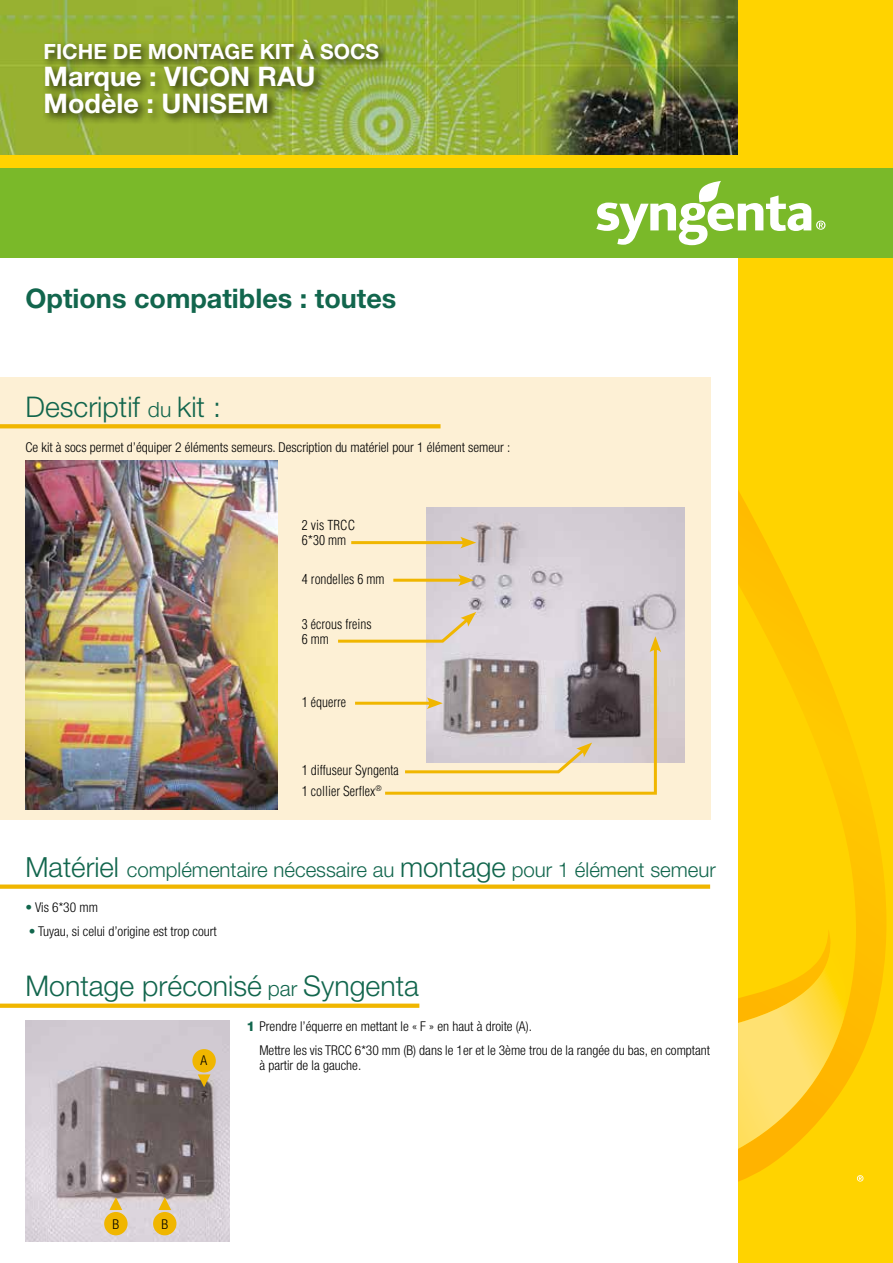
<style>
.page{position:relative;width:893px;height:1263px;background:#fff}
.page>*{position:absolute;margin:0;border:0;box-sizing:border-box;transform-origin:0 0}
.t1{font:300 28.5px "Helvetica Neue LT";color:#12664d}
.t2{font:700 27px/27px "Helvetica Neue LT";color:#fff}
.t3{font:700 27px "Helvetica Neue LT";color:#12664d}
.t4{font:700 21px "Helvetica Neue LT";color:#fff}
.t5{font:300 20.4px "Helvetica Neue LT";color:#12664d}
.t6{font:300 condensed 13.5px/23.5px "Helvetica Neue LT";color:#000}
.t7{font:300 condensed 13.5px/15px "Helvetica";color:#000}
.s1{font-size:21px}
.s2{font-size:27.75px}
.s3{color:#12664d}
.s4{font-weight:800;font-stretch:normal;color:#12664d}
</style>
<div class="page">
<img style="left:0;top:0;width:738px;height:155px">
<div style="left:0;top:377px;width:710px;height:443px;background:#fdf0d5"></div>
<svg style="left:0;top:424px;width:441px;height:4px;background:#f0b809"></svg>
<div style="left:0;top:884px;width:710px;height:5px;background:#f0b600"></div>
<div style="left:0;top:1003px;width:419px;height:5px;background:#f0b600"></div>
<img style="left:26px;top:460px;width:251px;height:349px">
<img style="left:427px;top:507px;width:258px;height:255px">
<img style="left:26px;top:1020px;width:204px;height:222px">
<hr style="left:351px;top:541px;width:115px;height:3px;background:#f0b600">
<svg style="left:460px;top:537px;width:16px;height:11px"></svg>
<hr style="left:393px;top:579px;width:71px;height:3px;background:#f0b600">
<svg style="left:458px;top:574px;width:16px;height:12px"></svg>
<svg style="left:338px;top:612px;width:323px;height:183px"></svg>
<div style="left:192px;top:1049px;width:24px;height:23px;background:#f0b600;border-radius:50%"></div>
<svg style="left:198px;top:1074px;width:12px;height:13px"></svg>
<div style="left:104px;top:1212px;width:24px;height:23px;background:#f0b600;border-radius:50%"></div>
<svg style="left:109px;top:1197px;width:13px;height:13px"></svg>
<div style="left:153px;top:1212px;width:23px;height:23px;background:#f0b600;border-radius:50%"></div>
<svg style="left:158px;top:1197px;width:13px;height:13px"></svg>
<div style="left:42px;top:36px;width:349px;height:90px;background:#000;opacity:.75"></div>
<div style="left:738px;top:0;width:155px;height:1263px;background:#ffd300"></div>
<svg style="left:738px;top:490px;width:148px;height:692px"></svg>
<svg style="left:738px;top:943px;width:110px;height:206px"></svg>
<svg style="left:857px;top:1175px;width:6px;height:6px"></svg>
<div style="left:0;top:165px;width:893px;height:93px;background:#7ab929"></div>
<div style="left:0;top:155px;width:893px;height:13px;background:#ffd300"></div>
<svg style="left:596px;top:181px;width:229px;height:64px"></svg>
<h3 class="t4" style="left:44px;top:38px;width:337px">FICHE DE MONTAGE KIT À SOCS</h3>
<h2 class="t2" style="left:44px;top:62px;width:274px">Marque : VICON RAU<br>Modèle : UNISEM</h2>
<h2 class="t3" style="left:26px;top:282px;width:372px">Options compatibles : toutes</h2>
<h1 class="t1" style="left:26px;top:389px;width:197px">Descriptif <span class="s1">du</span> kit :</h1>
<p class="t6" style="left:26px;top:435px;width:486px">Ce kit à socs permet d’équiper 2 éléments semeurs. Description du matériel pour 1 élément semeur :</p>
<p class="t7" style="left:302px;top:518px;width:55px">2 vis TRCC<br>6*30 mm</p>
<p class="t7" style="left:302px;top:571px;width:84px">4 rondelles 6 mm</p>
<p class="t7" style="left:302px;top:616px;width:71px">3 écrous freins<br>6 mm</p>
<p class="t7" style="left:302px;top:694px;width:46px">1 équerre</p>
<p class="t7" style="left:302px;top:759px;width:98px;line-height:21.3px">1 diffuseur Syngenta<br>1 collier Serflex<sup>®</sup></p>
<h3 class="t5" style="left:26px;top:857px;width:692px"><span class="s2">Matériel</span> complémentaire nécessaire au <span class="s2">montage</span> pour 1 élément semeur</h3>
<p class="t6" style="left:26px;top:895px;width:74px"><span class="s3">•</span> Vis 6*30 mm</p>
<p class="t6" style="left:29px;top:919px;width:190px"><span class="s3">•</span> Tuyau, si celui d’origine est trop court</p>
<h1 class="t1" style="left:26px;top:969px;width:395px">Montage préconisé <span class="s1">par</span> Syngenta</h1>
<p class="t6" style="left:200px;top:1048px;width:8px">A</p>
<p class="t6" style="left:259px;top:1014px;width:452px;text-indent:-13px"><span class="s4">1</span> Prendre l’équerre en mettant le « F » en haut à droite (A).<br>Mettre les vis TRCC 6*30 mm (B) dans le 1er et le 3ème trou de la rangée du bas, en comptant</p>
<p class="t6" style="left:259px;top:1053px;width:103px">à partir de la gauche.</p>
<p class="t6" style="left:112px;top:1212px;width:8px">B</p>
<p class="t6" style="left:161px;top:1212px;width:8px">B</p>
</div>
